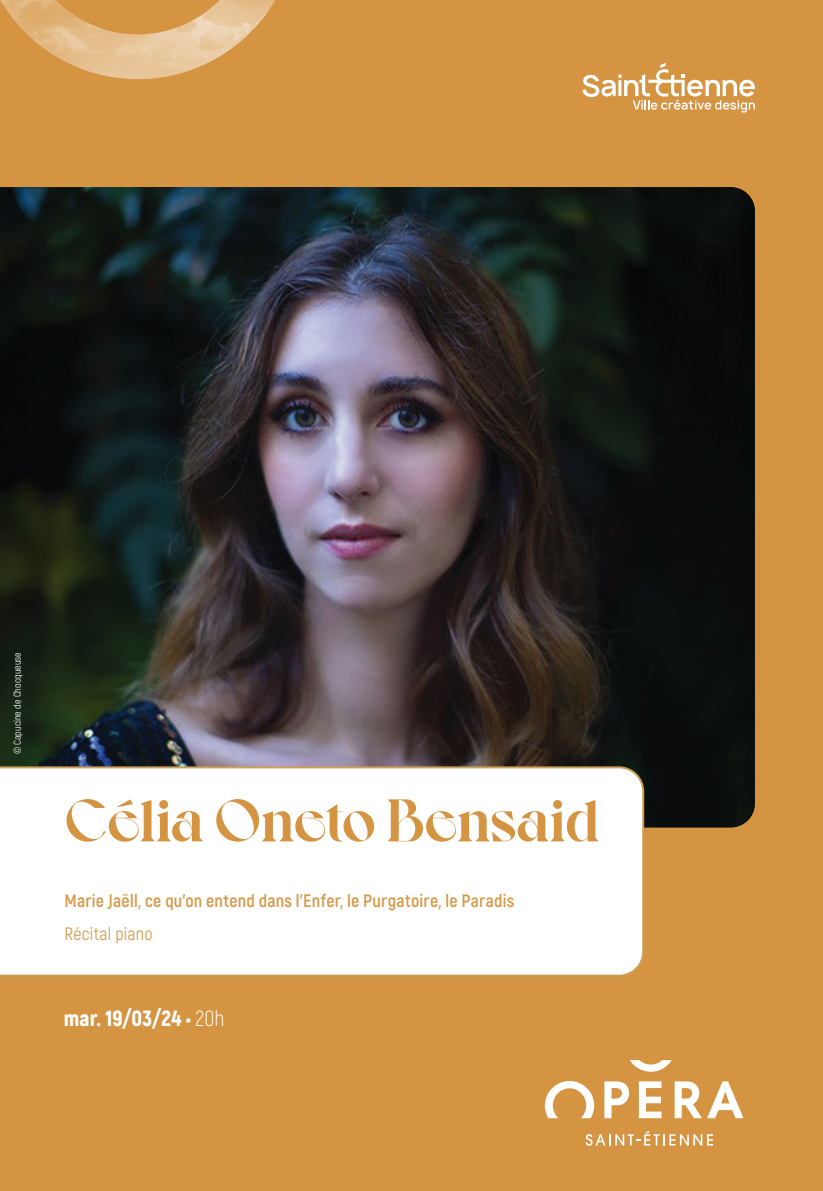
<style>
.page{position:relative;width:823px;height:1191px;background:#fff}
.page>*{position:absolute;margin:0;border:0;box-sizing:border-box;transform-origin:0 0}
.t1{font:700 60px "Voyage";letter-spacing:-.005em;color:#d49442}
.t2{font:900 22px "Akrobat";letter-spacing:.01em;color:#fff}
.t3{font:700 18px "Akrobat";letter-spacing:.01em;color:#d69949}
.t4{font:18px "Akrobat";letter-spacing:.015em;color:#d69949}
.t5{font:10px "Akrobat";color:#fff}
.s1{font-weight:300}
</style>
<div class="page">
<div style="left:0;top:0;width:822px;height:1191px;background:#d49442"></div>
<img style="left:0;top:187px;width:754px;height:640px">
<svg style="left:582px;top:63px;width:172px;height:50px"></svg>
<img style="left:0;top:0;width:275px;height:79px">
<div style="left:0;top:766px;width:643px;height:210px;background:#fff"></div>
<svg style="left:585px;top:1130px;width:127px;height:15px"></svg>
<svg style="left:544px;top:1081px;width:49px;height:37px"></svg>
<svg style="left:604px;top:1081px;width:24px;height:37px"></svg>
<svg style="left:638px;top:1081px;width:23px;height:37px"></svg>
<svg style="left:674px;top:1081px;width:69px;height:37px"></svg>
<svg style="left:630px;top:1060px;width:41px;height:11px"></svg>
<p class="t5" style="left:11px;top:754px;width:104px;rotate:-90deg">© Capucine de Chocqueuse</p>
<h1 class="t1" style="left:64px;top:784px;width:536px">Célia Oneto Bensaid</h1>
<p class="t3" style="left:64px;top:889px;width:451px">Marie Jaëll, ce qu’on entend dans l’Enfer, le Purgatoire, le Paradis</p>
<p class="t4" style="left:64px;top:923px;width:90px">Récital piano</p>
<p class="t2" style="left:64px;top:1003px;width:162px">mar. 19/03/24 • <span class="s1">20h</span></p>
</div>
